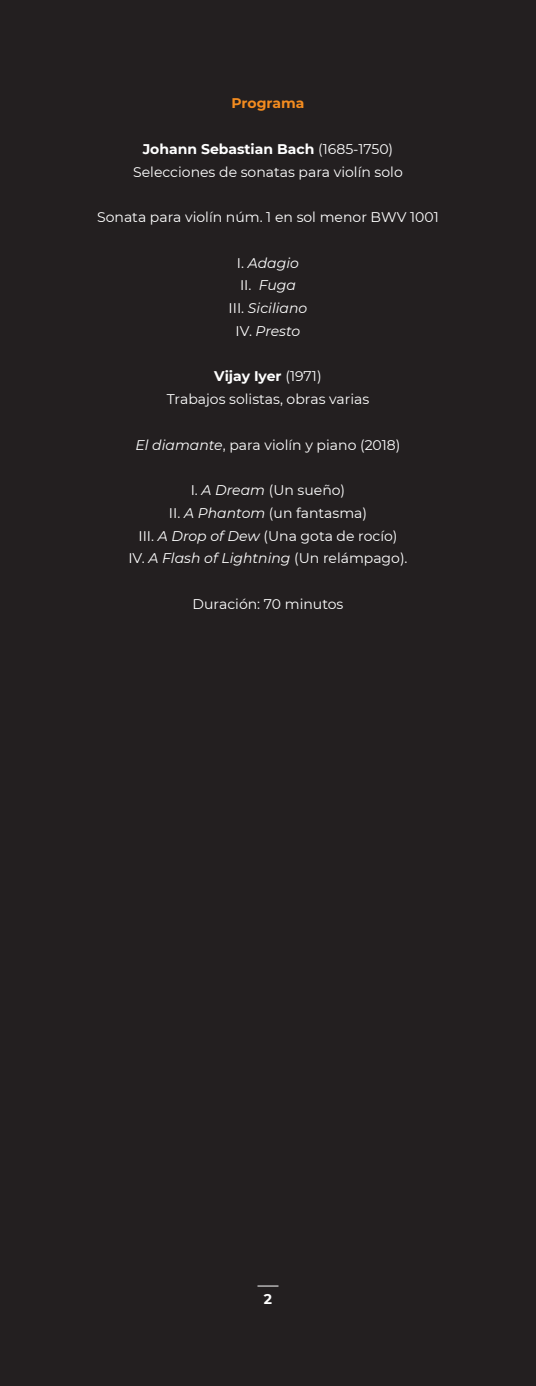
<style>
.page{position:relative;width:536px;height:1386px;background:#231f20}
.page>*{position:absolute;margin:0;border:0;box-sizing:border-box;transform-origin:0 0}
.t1{font:14px/22.8px "Montserrat";color:#fff;text-align:center}
.t2{font:italic 14px/22.8px "Montserrat";color:#fff;text-align:center}
.t3{font:700 14px "Montserrat";color:#f48c1f}
.t4{font:700 14px "Montserrat";color:#fff}
.s1{font-weight:700}
.s2{font-style:normal}
.s3{font-style:italic}
</style>
<div class="page">
<svg style="left:257px;top:1286px;width:21px;height:1px"></svg>
<p class="t3" style="left:231px;top:93px;width:74px">Programa</p>
<p class="t1" style="left:133px;top:137px;width:271px"><span class="s1">Johann Sebastian Bach</span> (1685-1750)<br>Selecciones de sonatas para violín solo</p>
<p class="t1" style="left:97px;top:205px;width:343px">Sonata para violín núm. 1 en sol menor BWV 1001</p>
<p class="t2" style="left:229px;top:251px;width:80px"><span class="s2">I.</span> Adagio<br><span class="s2">II.</span> Fuga<br><span class="s2">III.</span> Siciliano<br><span class="s2">IV.</span> Presto</p>
<p class="t1" style="left:167px;top:365px;width:204px"><span class="s1">Vijay Iyer</span> (1971)<br>Trabajos solistas, obras varias</p>
<p class="t1" style="left:135px;top:433px;width:266px"><span class="s3">El diamante</span>, para violín y piano (2018)</p>
<p class="t1" style="left:128px;top:478px;width:281px">I. <span class="s3">A Dream</span> (Un sueño)<br>II. <span class="s3">A Phantom</span> (un fantasma)<br>III. <span class="s3">A Drop of Dew</span> (Una gota de rocío)<br>IV. <span class="s3">A Flash of Lightning</span> (Un relámpago).</p>
<p class="t1" style="left:192px;top:592px;width:152px">Duración: 70 minutos</p>
<p class="t4" style="left:264px;top:1288px;width:10px">2</p>
</div>
